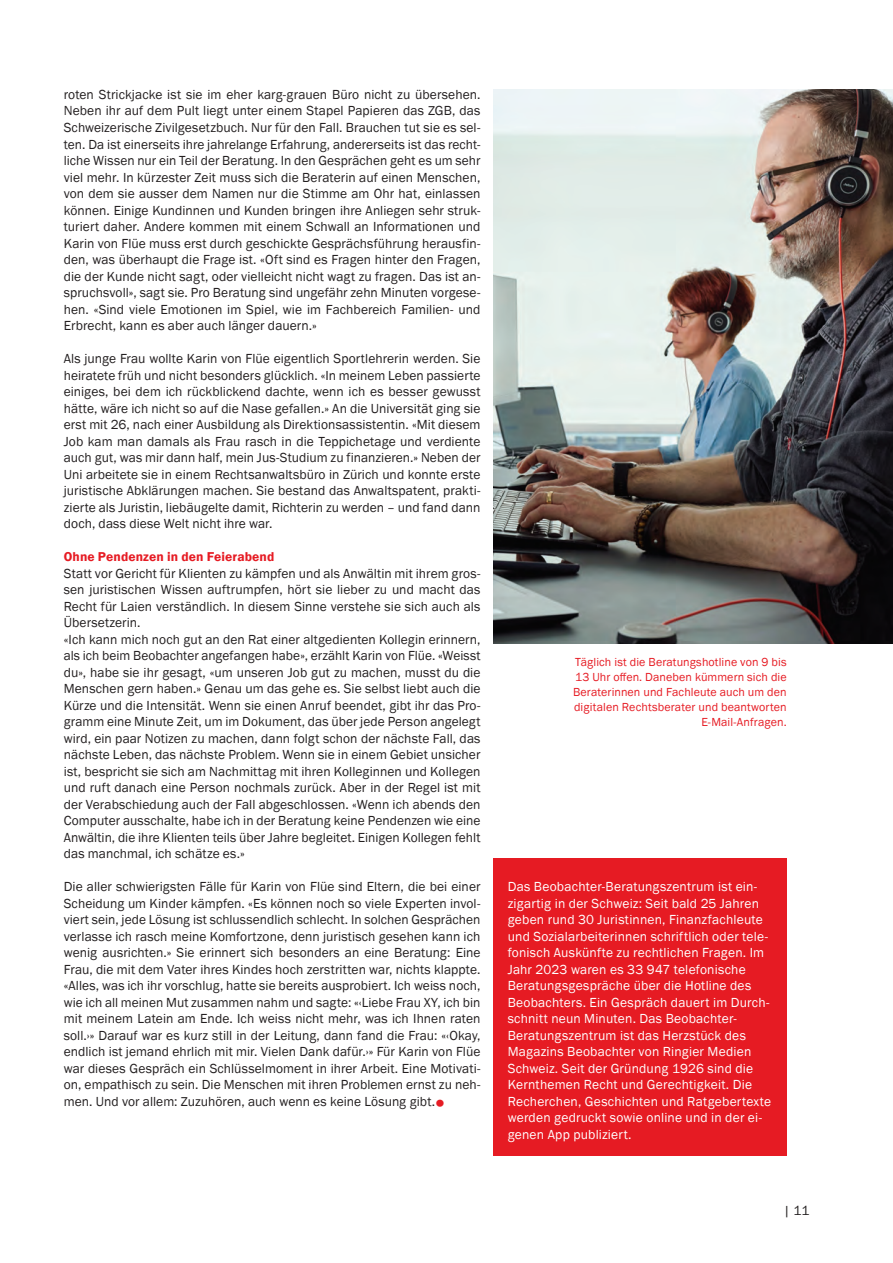
<style>
.page{position:relative;width:893px;height:1263px;background:#fff}
.page>*{position:absolute;margin:0;border:0;box-sizing:border-box;transform-origin:0 0}
.t1{font:700 45px "Bauer Bodoni Pro 1";color:#e61b23}
.t2{font:13.5px/16.5px "Ringier";letter-spacing:.005em;color:#231f20;text-align:justify}
.t3{font:13.5px/16.5px "Ringier";letter-spacing:.015em;color:#fff}
.t4{font:900 13.5px "Ringier";letter-spacing:.01em;color:#e61b23}
.t5{font:12px/15px "Ringier";letter-spacing:.01em;color:#e61b23;text-align:right}
</style>
<div class="page">
<div style="left:493px;top:858px;width:294px;height:297px;background:#e61b23"></div>
<img style="left:493px;top:89px;width:400px;height:554px">
<p class="t2" style="left:64px;top:86px;width:418px">roten Strickjacke ist sie im eher karg-grauen Büro nicht zu übersehen.<br>Neben ihr auf dem Pult liegt unter einem Stapel Papieren das ZGB, das Schweizerische Zivilgesetzbuch. Nur für den Fall. Brauchen tut sie es sel&shy;ten. Da ist einerseits ihre jahrelange Erfahrung, andererseits ist das recht&shy;liche Wissen nur ein Teil der Beratung. In den Gesprächen geht es um sehr viel mehr. In kürzester Zeit muss sich die Beraterin auf einen Menschen, von dem sie ausser dem Namen nur die Stimme am Ohr hat, einlassen können. Einige Kundinnen und Kunden bringen ihre Anliegen sehr struk&shy;turiert daher. Andere kommen mit einem Schwall an Informationen und Karin von Flüe muss erst durch geschickte Gesprächsführung herausfin&shy;den, was überhaupt die Frage ist. «Oft sind es Fragen hinter den Fragen, die der Kunde nicht sagt, oder vielleicht nicht wagt zu fragen. Das ist an&shy;spruchsvoll», sagt sie. Pro Beratung sind ungefähr zehn Minuten vorgese&shy;hen. «Sind viele Emotionen im Spiel, wie im Fachbereich Familien- und Erbrecht, kann es aber auch länger dauern.»</p>
<p class="t2" style="left:64px;top:350px;width:418px">Als junge Frau wollte Karin von Flüe eigentlich Sportlehrerin werden. Sie heiratete früh und nicht besonders glücklich. «In meinem Leben passierte einiges, bei dem ich rückblickend dachte, wenn ich es besser gewusst hätte, wäre ich nicht so auf die Nase gefallen.» An die Universität ging sie erst mit 26, nach einer Ausbildung als Direktionsassistentin. «Mit diesem Job kam man damals als Frau rasch in die Teppichetage und verdiente auch gut, was mir dann half, mein Jus-Studium zu finanzieren.» Neben der Uni arbeitete sie in einem Rechtsanwaltsbüro in Zürich und konnte erste juristische Abklärungen machen. Sie bestand das Anwaltspatent, prakti&shy;zierte als Juristin, liebäugelte damit, Richterin zu werden – und fand dann doch, dass diese Welt nicht ihre war.</p>
<p class="t4" style="left:64px;top:548px;width:212px">Ohne Pendenzen in den Feierabend</p>
<p class="t2" style="left:64px;top:564px;width:418px;text-align:left">Statt vor Gericht für Klienten zu kämpfen und als Anwältin mit ihrem gros&shy;sen juristischen Wissen auftrumpfen, hört sie lieber zu und macht das Recht für Laien verständlich. In diesem Sinne verstehe sie sich auch als Übersetzerin.<br>«Ich kann mich noch gut an den Rat einer altgedienten Kollegin erinnern, als ich beim Beobachter angefangen habe», erzählt Karin von Flüe. «Weisst du», habe sie ihr gesagt, «um unseren Job gut zu machen, musst du die Menschen gern haben.» Genau um das gehe es. Sie selbst liebt auch die Kürze und die Intensität. Wenn sie einen Anruf beendet, gibt ihr das Pro&shy;gramm eine Minute Zeit, um im Dokument, das über jede Person angelegt wird, ein paar Notizen zu machen, dann folgt schon der nächste Fall, das nächste Leben, das nächste Problem. Wenn sie in einem Gebiet unsicher ist, bespricht sie sich am Nachmittag mit ihren Kolleginnen und Kollegen und ruft danach eine Person nochmals zurück. Aber in der Regel ist mit der Verabschiedung auch der Fall abgeschlossen. «Wenn ich abends den Computer ausschalte, habe ich in der Beratung keine Pendenzen wie eine Anwältin, die ihre Klienten teils über Jahre begleitet. Einigen Kollegen fehlt das manchmal, ich schätze es.»</p>
<p class="t2" style="left:64px;top:878px;width:418px">Die aller schwierigsten Fälle für Karin von Flüe sind Eltern, die bei einer Scheidung um Kinder kämpfen. «Es können noch so viele Experten invol&shy;viert sein, jede Lösung ist schlussendlich schlecht. In solchen Gesprächen verlasse ich rasch meine Komfortzone, denn juristisch gesehen kann ich wenig ausrichten.» Sie erinnert sich besonders an eine Beratung: Eine Frau, die mit dem Vater ihres Kindes hoch zerstritten war, nichts klappte. «Alles, was ich ihr vorschlug, hatte sie bereits ausprobiert. Ich weiss noch, wie ich all meinen Mut zusammen nahm und sagte: «‹Liebe Frau XY, ich bin mit meinem Latein am Ende. Ich weiss nicht mehr, was ich Ihnen raten soll.›» Darauf war es kurz still in der Leitung, dann fand die Frau: «‹Okay, endlich ist jemand ehrlich mit mir. Vielen Dank dafür.›» Für Karin von Flüe war dieses Gespräch ein Schlüsselmoment in ihrer Arbeit. Eine Motivati&shy;on, empathisch zu sein. Die Menschen mit ihren Problemen ernst zu neh&shy;men. Und vor allem: Zuzuhören, auch wenn es keine Lösung gibt.</p>
<h1 class="t1" style="left:434px;top:1061px;width:14px">.</h1>
<p class="t5" style="left:573px;top:654px;width:215px">Täglich ist die Beratungshotline von 9 bis 13 Uhr offen. Daneben kümmern sich die Beraterinnen und Fachleute auch um den digitalen Rechtsberater und beantworten E-Mail-Anfragen.</p>
<p class="t3" style="left:508px;top:878px;width:265px">Das Beobachter-Beratungszentrum ist ein&shy;zigartig in der Schweiz: Seit bald 25 Jahren geben rund 30 Juristinnen, Finanzfachleute und Sozialarbeiterinnen schriftlich oder tele&shy;fonisch Auskünfte zu rechtlichen Fragen. Im Jahr 2023 waren es 33 947 telefonische Beratungsgespräche über die Hotline des Beobachters. Ein Gespräch dauert im Durch&shy;schnitt neun Minuten. Das Beobachter-Beratungszentrum ist das Herzstück des Magazins Beobachter von Ringier Medien Schweiz. Seit der Gründung 1926 sind die Kernthemen Recht und Gerechtigkeit. Die Recherchen, Geschichten und Ratgebertexte werden gedruckt sowie online und in der ei&shy;genen App publiziert.</p>
<p class="t2" style="left:783px;top:1201px;width:27px">| 11</p>
</div>
